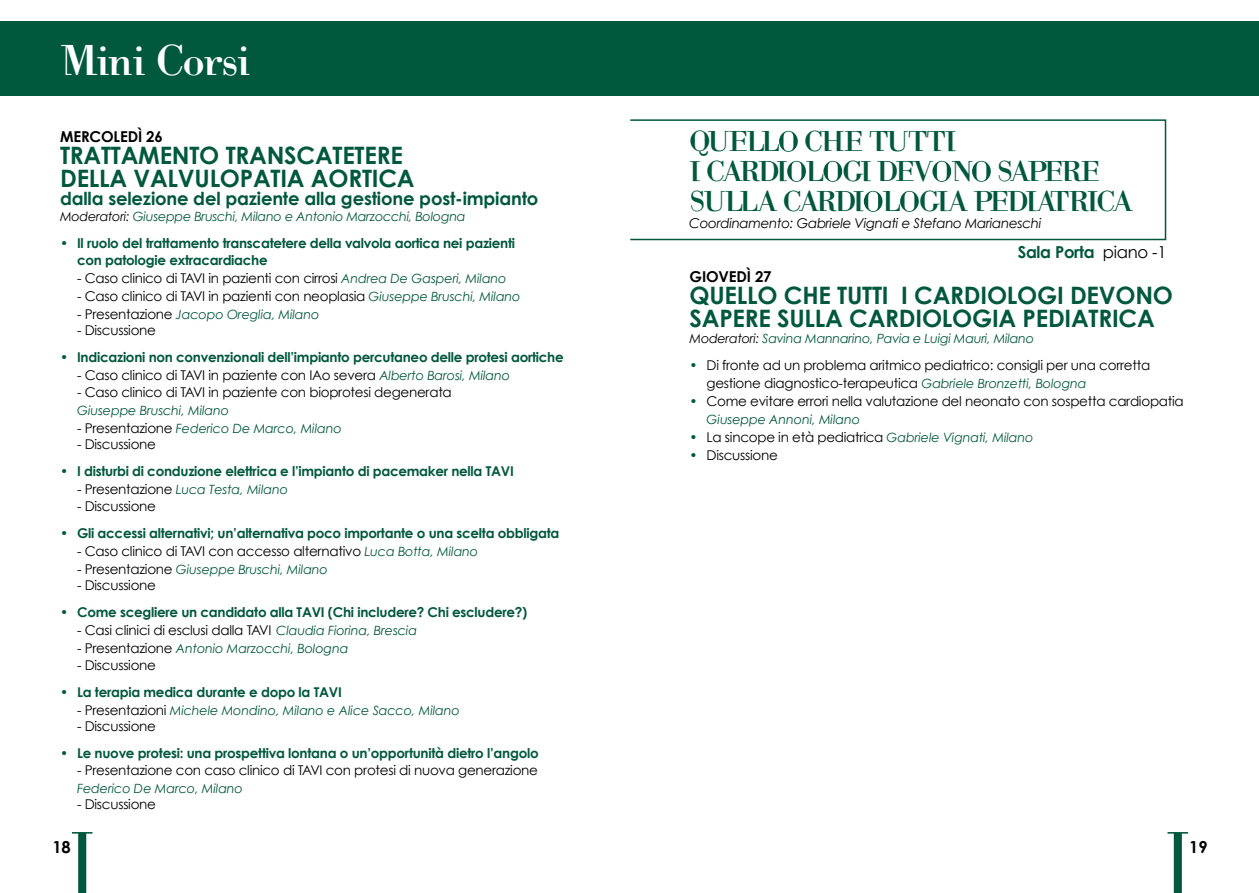
<style>
.page{position:relative;width:1259px;height:893px;background:#fff}
.page>*{position:absolute;margin:0;border:0;box-sizing:border-box;transform-origin:0 0}
.t1{font:45px "Help Us Giambattista";letter-spacing:-.035em;color:#fff}
.t2{font:30px/30px "Help Us Giambattista";letter-spacing:-.095em;color:#00583d}
.t3{font:700 24px "Century Gothic";letter-spacing:-.01em;color:#00583d}
.t4{font:700 18px "Century Gothic";letter-spacing:-.01em;color:#00583d}
.t5{font:700 16.5px "Century Gothic";color:#00583d}
.t6{font:700 16.5px "Century Gothic";color:#000}
.t7{font:700 15px "Century Gothic";letter-spacing:-.01em;color:#000}
.t8{font:13.5px/18px "Century Gothic";letter-spacing:-.02em;color:#000}
.t9{font:700 13.5px/16.5px "Century Gothic";letter-spacing:-.02em;color:#00583d}
.t10{font:italic 13.5px "Century Gothic";letter-spacing:-.025em;color:#000}
.t11{font:italic 12.75px "Century Gothic";letter-spacing:-.01em;color:#00583d}
.s1{color:#000}
.s2{font-weight:400}
.s3{font-style:italic;font-size:12.75px;color:#00583d}
.s4{font-style:normal;font-size:13.5px;color:#000}
.s5{font-weight:400;color:#000}
.s6{color:#00583d}
</style>
<div class="page">
<svg style="left:72px;top:832px;width:20px;height:61px"></svg>
<svg style="left:1167px;top:832px;width:21px;height:61px"></svg>
<div style="left:629px;top:119px;width:537px;height:121px;border:2px solid #00583d"></div>
<svg style="left:779px;top:131px;width:19px;height:21px"></svg>
<svg style="left:787px;top:161px;width:19px;height:21px"></svg>
<svg style="left:823px;top:161px;width:19px;height:21px"></svg>
<svg style="left:932px;top:161px;width:19px;height:21px"></svg>
<svg style="left:972px;top:161px;width:18px;height:21px"></svg>
<svg style="left:864px;top:191px;width:18px;height:21px"></svg>
<svg style="left:900px;top:191px;width:18px;height:21px"></svg>
<div style="left:0;top:21px;width:1259px;height:75px;background:#00583d"></div>
<h1 class="t1" style="left:61px;top:33px;width:191px">Mini Corsi</h1>
<p class="t7" style="left:60px;top:127px;width:104px">MERCOLE Dì 26</p>
<h3 class="t3" style="left:60px;top:140px;width:14px">TRATTA</h3>
<h3 class="t3" style="left:138px;top:140px;width:37px">MENTO</h3>
<h3 class="t3" style="left:226px;top:140px;width:15px">TRANS</h3>
<h3 class="t3" style="left:296px;top:140px;width:32px">CATETERE</h3>
<h3 class="t3" style="left:60px;top:163px;width:30px">DELLA</h3>
<h3 class="t3" style="left:134px;top:163px;width:134px">VALVULO PATIA</h3>
<h3 class="t3" style="left:311px;top:163px;width:15px">AORTI</h3>
<h3 class="t3" style="left:378px;top:163px;width:37px">CA</h3>
<h3 class="t4" style="left:60px;top:187px;width:480px">dalla selezione del paziente alla gestione post-impianto</h3>
<p class="t11" style="left:60px;top:209px;width:407px"><span class="s1">Moderatori:</span> Giuseppe Bruschi, Milano e Antonio Marzocchi, Bologna</p>
<p class="t9" style="left:77px;top:235px;width:439px;text-indent:-17px"><span class="s2">•</span> Il ruolo del trattamento transcatetere della valvola aortica nei pazienti con patologie extracardiache</p>
<p class="t8" style="left:77px;top:269px;width:431px">- Caso clinico di TAVI in pazienti con cirrosi <span class="s3">Andrea De Gasperi, Milano</span></p>
<p class="t8" style="left:77px;top:287px;width:445px">- Caso clinico di TAVI in pazienti con neoplasia <span class="s3">Giuseppe Bruschi, Milano</span></p>
<p class="t11" style="left:77px;top:306px;width:244px"><span class="s4">- Presentazione</span> Jacopo Oreglia, Milano</p>
<p class="t8" style="left:77px;top:321px;width:80px">- Discussione</p>
<p class="t9" style="left:60px;top:349px;width:505px"><span class="s2">•</span> Indicazioni non convenzionali dell’impianto percutaneo delle protesi aortiche</p>
<p class="t8" style="left:77px;top:366px;width:434px">- Caso clinico di TAVI in paziente con IAo severa <span class="s3">Alberto Barosi, Milano</span></p>
<p class="t8" style="left:77px;top:383px;width:376px">- Caso clinico di TAVI in paziente con bioprotesi degenerata</p>
<p class="t11" style="left:77px;top:402px;width:154px">Giuseppe Bruschi, Milano</p>
<p class="t11" style="left:77px;top:420px;width:266px"><span class="s4">- Presentazione</span> Federico De Marco, Milano</p>
<p class="t8" style="left:77px;top:435px;width:80px">- Discussione</p>
<p class="t9" style="left:60px;top:463px;width:453px"><span class="s2">•</span> I disturbi di conduzione elettrica e l’impianto di pacemaker nella TAVI</p>
<p class="t11" style="left:77px;top:482px;width:212px"><span class="s4">- Presentazione</span> Luca Testa, Milano</p>
<p class="t8" style="left:77px;top:497px;width:80px">- Discussione</p>
<p class="t9" style="left:60px;top:524px;width:501px"><span class="s2">•</span> Gli accessi alternativi; un’alternativa poco importante o una scelta obbligata</p>
<p class="t8" style="left:77px;top:542px;width:403px">- Caso clinico di TAVI con accesso alternativo <span class="s3">Luca Botta, Milano</span></p>
<p class="t11" style="left:77px;top:561px;width:252px"><span class="s4">- Presentazione</span> Giuseppe Bruschi, Milano</p>
<p class="t8" style="left:77px;top:576px;width:80px">- Discussione</p>
<p class="t9" style="left:60px;top:604px;width:469px"><span class="s2">•</span> Come scegliere un candidato alla TAVI (Chi includere? Chi escludere?)</p>
<p class="t8" style="left:77px;top:621px;width:341px">- Casi clinici di esclusi dalla TAVI <span class="s3">Claudia Fiorina, Brescia</span></p>
<p class="t11" style="left:77px;top:641px;width:273px"><span class="s4">- Presentazione</span> Antonio Marzocchi, Bologna</p>
<p class="t8" style="left:77px;top:656px;width:80px">- Discussione</p>
<p class="t9" style="left:60px;top:683px;width:281px"><span class="s2">•</span> La terapia medica durante e dopo la TAVI</p>
<p class="t11" style="left:77px;top:702px;width:384px"><span class="s4">- Presentazioni</span> Michele Mondino, Milano e Alice Sacco, Milano</p>
<p class="t8" style="left:77px;top:717px;width:80px">- Discussione</p>
<p class="t9" style="left:60px;top:745px;width:480px"><span class="s2">•</span> Le nuove protesi: una prospettiva lontana o un’opportunità dietro l’angolo</p>
<p class="t8" style="left:77px;top:761px;width:462px">- Presentazione con caso clinico di TAVI con protesi di nuova generazione</p>
<p class="t11" style="left:77px;top:780px;width:167px">Federico De Marco, Milano</p>
<p class="t8" style="left:77px;top:795px;width:80px">- Discussione</p>
<h2 class="t2" style="left:689px;top:127px;width:445px">QUELL CHE TUTTI<br>I CARDI L GI DEV N SAPERE<br>SULLA CARDI L GIA PEDIATRICA</h2>
<p class="t10" style="left:689px;top:215px;width:354px">Coordinamento: Gabriele Vignati e Stefano Marianeschi</p>
<p class="t5" style="left:1017px;top:242px;width:150px">Sala Porta <span class="s5">piano -1</span></p>
<p class="t7" style="left:689px;top:267px;width:84px">GIOVEDì 27</p>
<h3 class="t3" style="left:689px;top:281px;width:49px">QUELLO</h3>
<h3 class="t3" style="left:784px;top:281px;width:88px">CHE TUTTI</h3>
<h3 class="t3" style="left:901px;top:281px;width:94px">I CARDIOLO</h3>
<h3 class="t3" style="left:1037px;top:281px;width:98px">GI DEVONO</h3>
<h3 class="t3" style="left:689px;top:303px;width:56px">SAPERE</h3>
<h3 class="t3" style="left:777px;top:303px;width:41px">SULLA</h3>
<h3 class="t3" style="left:849px;top:303px;width:81px">CARDIOLO</h3>
<h3 class="t3" style="left:972px;top:303px;width:104px">GIA PEDIATRI</h3>
<h3 class="t3" style="left:1118px;top:303px;width:37px">CA</h3>
<p class="t11" style="left:689px;top:331px;width:346px"><span class="s1">Moderatori:</span> Savina Mannarino, Pavia e Luigi Mauri, Milano</p>
<p class="t8" style="left:706px;top:356px;width:445px;text-indent:-17px"><span class="s6">•</span> Di fronte ad un problema aritmico pediatrico: consigli per una corretta gestione diagnostico-terapeutica <span class="s3">Gabriele Bronzetti, Bologna</span></p>
<p class="t8" style="left:689px;top:392px;width:496px"><span class="s6">•</span> Come evitare errori nella valutazione del neonato con sospetta cardiopatia</p>
<p class="t11" style="left:706px;top:412px;width:155px">Giuseppe Annoni, Milano</p>
<p class="t8" style="left:689px;top:428px;width:345px"><span class="s6">•</span> La sincope in età pediatrica <span class="s3">Gabriele Vignati, Milano</span></p>
<p class="t8" style="left:689px;top:446px;width:90px"><span class="s6">•</span> Discussione</p>
<p class="t6" style="left:52px;top:836px;width:20px">18</p>
<p class="t6" style="left:1189px;top:836px;width:20px">19</p>
</div>
